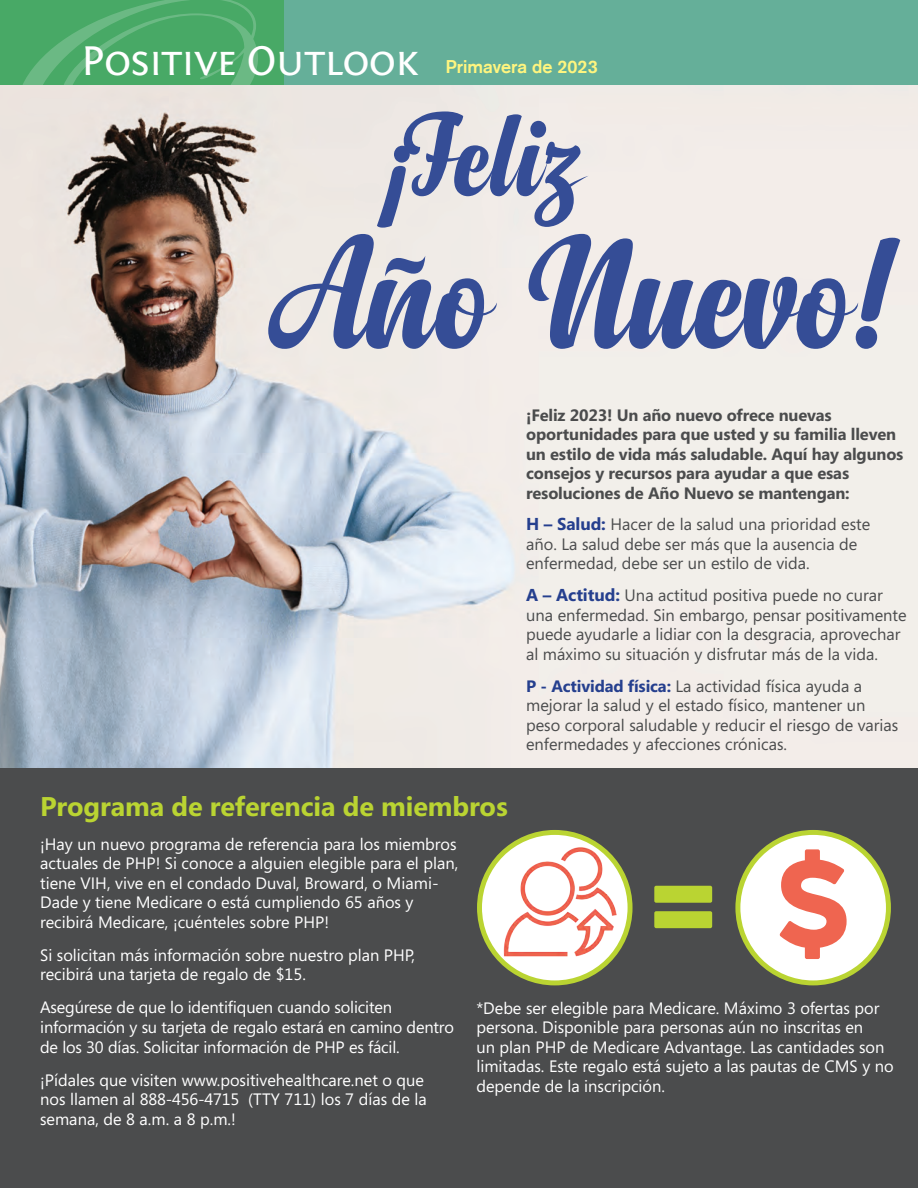
<style>
.page{position:relative;width:918px;height:1188px;background:#fff}
.page>*{position:absolute;margin:0;border:0;box-sizing:border-box;transform-origin:0 0}
.t1{font:163.2px "Anydore";color:#354d96}
.t2{font:120.3px "Anydore";letter-spacing:.01em;color:#354d96}
.t3{font:800 119.55px "Uni Neue";color:#bad432}
.t4{font:43.5px "Fontin Sans Small Caps";letter-spacing:-.02em;color:#fff}
.t5{font:700 27px "Segoe";letter-spacing:-.005em;color:#bad432}
.t6{font:700 18px "Akzidenz Grotesk";color:#fff57f}
.t7{font:16.5px/19.5px "Segoe";color:#fff}
.t8{font:16.5px/19.5px "Segoe";color:#4b4c4d}
.t9{font:700 16.5px/19.5px "Segoe";letter-spacing:-.01em;color:#4b4c4d}
.s1{font-weight:700;font-size:17.25px;color:#253f8e}
.s2{font-weight:700;color:#253f8e}
.s3{color:#ef6550}
</style>
<div class="page">
<div style="left:0;top:514px;width:917px;height:673px;background:#4b4c4d"></div>
<div style="left:0;top:0;width:324px;height:86px;background:#48a966"></div>
<svg style="left:17px;top:0;width:241px;height:86px"></svg>
<div style="left:284px;top:0;width:633px;height:86px;background:#65af99"></div>
<img style="left:0;top:86px;width:917px;height:681px">
<svg style="left:479px;top:832px;width:151px;height:150px;background:#f4f8e0"></svg>
<div style="left:477px;top:829px;width:155px;height:156px;border:5px solid #bad432;border-radius:50%"></div>
<div style="left:737px;top:832px;width:151px;height:150px;background:#fff;border-radius:50%"></div>
<div style="left:735px;top:829px;width:155px;height:156px;border:5px solid #bad432;border-radius:50%"></div>
<img style="left:497px;top:839px;width:128px;height:122px">
<h3 class="t4" style="left:81px;top:36px;width:339px">Positive Outlook</h3>
<p class="t6" style="left:445px;top:56px;width:153px">Primavera de 2023</p>
<h2 class="t2" style="left:374px;top:83px;width:209px">¡Feliz</h2>
<h1 class="t1" style="left:271px;top:195px;width:631px">Año Nuevo!</h1>
<h3 class="t5" style="left:40px;top:787px;width:469px">Programa de referencia de miembros</h3>
<p class="t9" style="left:526px;top:404px;width:379px">¡Feliz 2023! Un año nuevo ofrece nuevas oportunidades para que usted y su familia lleven un estilo de vida más saludable. Aquí hay algunos consejos y recursos para ayudar a que esas resoluciones de Año Nuevo se mantengan:</p>
<p class="t8" style="left:526px;top:514px;width:345px"><span class="s1">H – Salud:</span> Hacer de la salud una prioridad este año. La salud debe ser más que la ausencia de enfermedad, debe ser un estilo de vida.</p>
<p class="t8" style="left:526px;top:585px;width:382px"><span class="s1">A – Actitud:</span> Una actitud positiva puede no curar una enfermedad. Sin embargo, pensar positivamente puede ayudarle a lidiar con la desgracia, aprovechar al máximo su situación y disfrutar más de la vida.</p>
<p class="t8" style="left:526px;top:675px;width:373px"><span class="s2">P - Actividad física:</span> La actividad física ayuda a mejorar la salud y el estado físico, mantener un peso corporal saludable y reducir el riesgo de varias enfermedades y afecciones crónicas.</p>
<p class="t7" style="left:40px;top:833px;width:419px">¡Hay un nuevo programa de referencia para los miembros actuales de PHP! Si conoce a alguien elegible para el plan, tiene VIH, vive en el condado Duval, Broward, o Miami-Dade y tiene Medicare o está cumpliendo 65 años y recibirá Medicare, ¡cuénteles sobre PHP!</p>
<p class="t7" style="left:40px;top:944px;width:376px">Si solicitan más información sobre nuestro plan PHP, recibirá una tarjeta de regalo de $15.</p>
<p class="t7" style="left:40px;top:997px;width:415px">Asegúrese de que lo identifiquen cuando soliciten información y su tarjeta de regalo estará en camino dentro de los 30 días. Solicitar información de PHP es fácil.</p>
<p class="t7" style="left:40px;top:1069px;width:388px">¡Pídales que visiten www.positivehealthcare.net o que nos llamen al 888-456-4715 (TTY 711) los 7 días de la semana, de 8 a.m. a 8 p.m.!</p>
<h3 class="t3" style="left:645px;top:822px;width:206px">= <span class="s3">$</span></h3>
<p class="t7" style="left:476px;top:997px;width:419px">*Debe ser elegible para Medicare. Máximo 3 ofertas por persona. Disponible para personas aún no inscritas en<br>un plan PHP de Medicare Advantage. Las cantidades son limitadas. Este regalo está sujeto a las pautas de CMS y no depende de la inscripción.</p>
</div>
